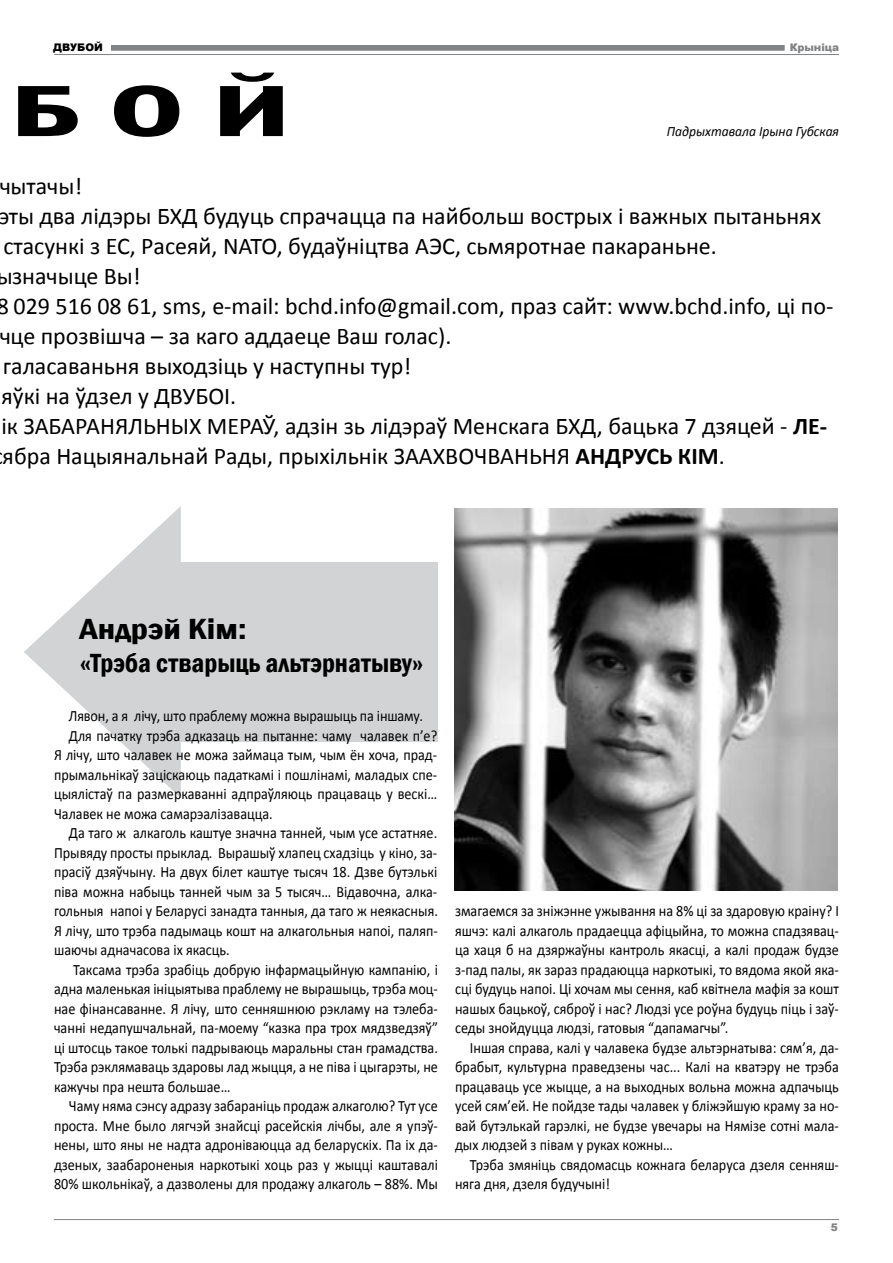
<style>
.page{position:relative;width:893px;height:1263px;background:#fff}
.page>*{position:absolute;margin:0;border:0;box-sizing:border-box;transform-origin:0 0}
.t1{font:600 condensed 75px "Franklin Gothic";color:#000;scale:1.8 1}
.t2{font:600 condensed 30px "Franklin Gothic";color:#000;scale:1.2 1}
.t3{font:600 condensed 27px "Franklin Gothic";color:#000}
.t4{font:24px "Calibri";color:#000}
.t5{font:15.75px/19.5px "Calibri";color:#000;text-align:justify;scale:.9 1}
.t6{font:italic 14.25px "Calibri";color:#000;scale:.95 1}
.t7{font:900 10.5px "Arial";color:#808284}
.t8{font:900 10.5px "Arial";color:#000}
.s1{font-weight:700}
</style>
<div class="page">
<hr style="left:54px;top:54px;width:785px;height:1px;background:#808284">
<hr style="left:54px;top:1219px;width:785px;height:1px;background:#808284">
<div style="left:160px;top:562px;width:278px;height:180px;background:#d1d3d4"></div>
<svg style="left:24px;top:506px;width:157px;height:292px"></svg>
<div style="left:111px;top:45px;width:674px;height:6px;background:#808284"></div>
<img style="left:454px;top:508px;width:383px;height:382px">
<p class="t8" style="left:53px;top:39px;width:51px">ДВУБОЙ</p>
<h1 class="t1" style="left:10px;top:61px;width:158px">БОЙ</h1>
<p class="t7" style="left:790px;top:39px;width:51px">Крыніца</p>
<p class="t6" style="left:667px;top:122px;width:183px">Падрыхтавала Ірына Губская</p>
<h3 class="t4" style="left:-1px;top:171px;width:85px">чытачы!</h3>
<h3 class="t4" style="left:-2px;top:201px;width:824px">эты два лідэры БХД будуць спрачацца па найбольш вострых і важных пытаньнях</h3>
<h3 class="t4" style="left:3px;top:231px;width:715px">стасункі з ЕС, Расеяй, NATO, будаўніцтва АЭС, сьмяротнае пакараньне.</h3>
<h3 class="t4" style="left:-4px;top:261px;width:146px">ызначыце Вы!</h3>
<h3 class="t4" style="left:-4px;top:291px;width:839px">8 029 516 08 61, sms, e-mail: bchd.info@gmail.com, праз сайт: www.bchd.info, ці по-</h3>
<h3 class="t4" style="left:-1px;top:321px;width:454px">чце прозвішча – за каго аддаеце Ваш голас).</h3>
<h3 class="t4" style="left:3px;top:351px;width:410px">галасаваньня выходзіць у наступны тур!</h3>
<h3 class="t4" style="left:1px;top:381px;width:236px">яўкі на ўдзел у ДВУБОІ.</h3>
<h3 class="t4" style="left:1px;top:411px;width:827px">ік ЗАБАРАНЯЛЬНЫХ МЕРАЎ, адзін зь лідэраў Менскага БХД, бацька 7 дзяцей - <span class="s1">ЛЕ-</span></h3>
<h3 class="t4" style="left:3px;top:441px;width:724px">ябра Нацыянальнай Рады, прыхільнік ЗААХВОЧВАНЬНЯ <span class="s1">АНДРУСЬ КІМ</span>.</h3>
<h2 class="t2" style="left:80px;top:609px;width:141px">Андрэй Кім:</h2>
<h3 class="t3" style="left:80px;top:645px;width:346px">«Трэба стварыць альтэрнатыву»</h3>
<p class="t5" style="left:69px;top:705px;width:395px">Лявон, а я лічу, што праблему можна вырашыць па іншаму.</p>
<p class="t5" style="left:69px;top:725px;width:411px">Для пачатку трэба адказаць на пытанне: чаму чалавек п’е?</p>
<p class="t5" style="left:54px;top:744px;width:427px">Я лічу, што чалавек не можа займаца тым, чым ён хоча, прад-</p>
<p class="t5" style="left:54px;top:764px;width:427px">прымальнікаў заціскаюць падаткамі і пошлінамі, маладых спе-</p>
<p class="t5" style="left:54px;top:783px;width:427px">цыялістаў па размеркаванні адпраўляюць працаваць у вескі…</p>
<p class="t5" style="left:54px;top:803px;width:245px">Чалавек не можа самарэалізавацца.</p>
<p class="t5" style="left:69px;top:822px;width:411px">Да таго ж алкаголь каштуе значна танней, чым усе астатняе.</p>
<p class="t5" style="left:54px;top:842px;width:427px">Прывяду просты прыклад. Вырашыў хлапец схадзіць у кіно, за-</p>
<p class="t5" style="left:54px;top:861px;width:427px">прасіў дзяўчыну. На двух білет каштуе тысяч 18. Дзве бутэлькі</p>
<p class="t5" style="left:54px;top:881px;width:427px">піва можна набыць танней чым за 5 тысяч… Відавочна, алка-</p>
<p class="t5" style="left:54px;top:900px;width:428px">гольныя напоі у Беларусі занадта танныя, да таго ж неякасныя.</p>
<p class="t5" style="left:54px;top:920px;width:428px">Я лічу, што трэба падымаць кошт на алкагольныя напоі, паляп-</p>
<p class="t5" style="left:54px;top:939px;width:197px">шаючы адначасова іх якасць.</p>
<p class="t5" style="left:73px;top:959px;width:407px">Таксама трэба зрабіць добрую інфармацыйную кампанію, і</p>
<p class="t5" style="left:54px;top:978px;width:428px">адна маленькая ініцыятыва праблему не вырашыць, трэба моц-</p>
<p class="t5" style="left:54px;top:998px;width:428px">нае фінансаванне. Я лічу, што сенняшнюю рэкламу на тэлеба-</p>
<p class="t5" style="left:54px;top:1017px;width:428px">чанні недапушчальнай, па-моему “казка пра трох мядзведзяў”</p>
<p class="t5" style="left:54px;top:1037px;width:428px">ці штосць такое толькі падрываюць маральны стан грамадства.</p>
<p class="t5" style="left:54px;top:1056px;width:428px">Трэба рэклямаваць здаровы лад жыцця, а не піва і цыгарэты, не</p>
<p class="t5" style="left:54px;top:1076px;width:198px">кажучы пра нешта большае…</p>
<p class="t5" style="left:69px;top:1095px;width:412px">Чаму няма сэнсу адразу забараніць продаж алкаголю? Тут усе</p>
<p class="t5" style="left:54px;top:1115px;width:428px">проста. Мне было лягчэй знайсці расейскія лічбы, але я упэў-</p>
<p class="t5" style="left:54px;top:1134px;width:428px">нены, што яны не надта адроніваюцца ад беларускіх. Па іх да-</p>
<p class="t5" style="left:54px;top:1154px;width:428px">дзеных, заабароненыя наркотыкі хоць раз у жыцці каштавалі</p>
<p class="t5" style="left:54px;top:1173px;width:428px">80% школьнікаў, а дазволены для продажу алкаголь – 88%. Мы</p>
<p class="t5" style="left:455px;top:901px;width:428px">змагаемся за зніжэнне ужывання на 8% ці за здаровую краіну? І яшчэ: калі алкаголь прадаецца афіцыйна, то можна спадзявац&shy;ца хаця б на дзяржаўны кантроль якасці, а калі продаж будзе з-пад палы, як зараз прадаюцца наркотыкі, то вядома якой яка&shy;сці будуць напоі. Ці хочам мы сення, каб квітнела мафія за кошт нашых бацькоў, сяброў і нас? Людзі усе роўна будуць піць і заў&shy;седы знойдуцца людзі, гатовыя “дапамагчы”.</p>
<p class="t5" style="left:455px;top:1037px;width:428px;text-indent:15px">Іншая справа, калі у чалавека будзе альтэрнатыва: сям’я, да&shy;брабыт, культурна праведзены час... Калі на кватэру не трэба працаваць усе жыцце, а на выходных вольна можна адпачыць усей сям’ей. Не пойдзе тады чалавек у бліжэйшую краму за но&shy;вай бутэлькай гарэлкі, не будзе увечары на Нямізе сотні мала&shy;дых людзей з півам у руках кожны…</p>
<p class="t5" style="left:455px;top:1154px;width:428px;text-indent:15px">Трэба змяніць свядомасць кожнага беларуса дзеля сенняш&shy;няга дня, дзеля будучыні!</p>
</div>
